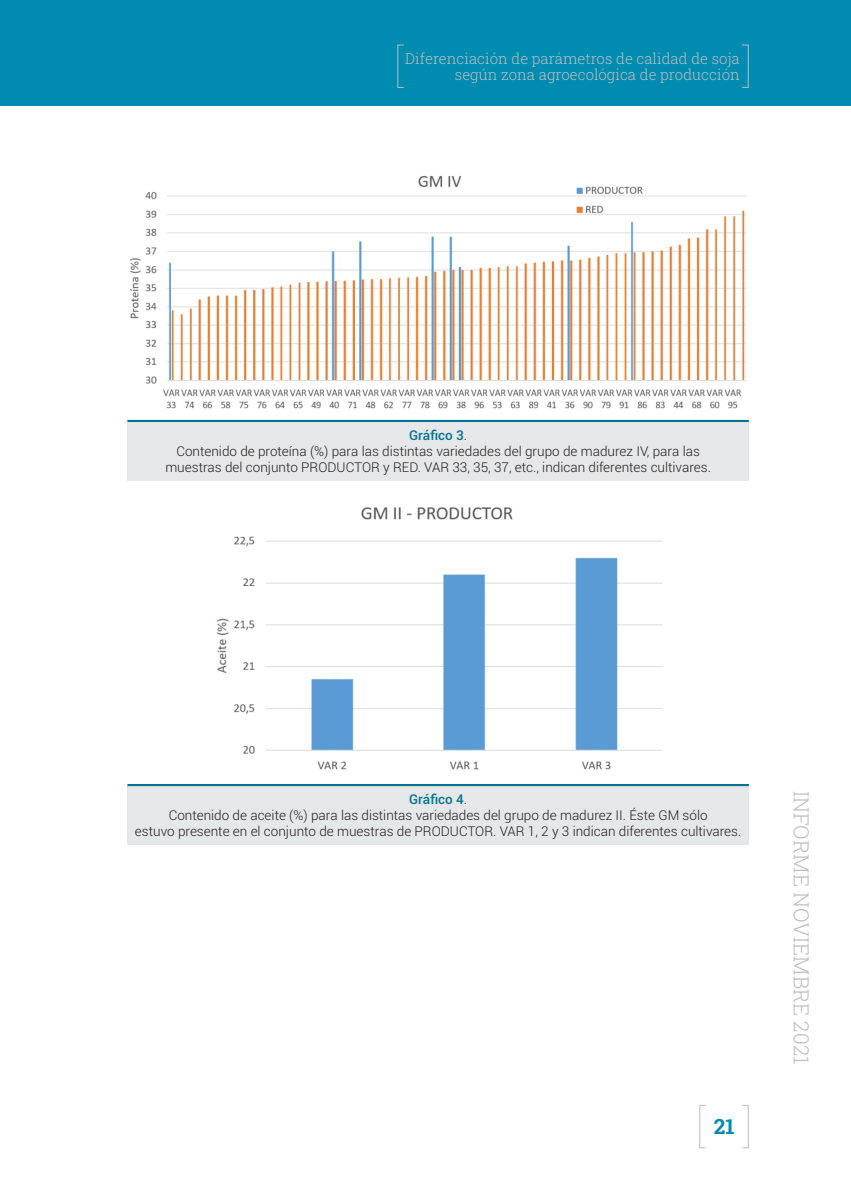
<style>
.page{position:relative;width:851px;height:1191px;background:#fff}
.page>*{position:absolute;margin:0;border:0;box-sizing:border-box;transform-origin:0 0}
.t1{font:300 21px "Roboto Slab";color:#bbbdc0}
.t2{font:21px "Roboto Slab";color:#008bb0}
.t3{font:300 15px/16.2px "Roboto Slab";color:#bbbdc0;text-align:right}
.t4{font:300 13.5px/16.2px "Roboto";color:#231f20;text-align:center}
.s1{color:#007392}
</style>
<div class="page">
<img style="left:130px;top:176px;width:617px;height:233px">
<img style="left:217px;top:507px;width:446px;height:263px">
<div style="left:127px;top:421px;width:621px;height:59px;background:#e6e7e8"></div>
<hr style="left:127px;top:420px;width:621px;height:2px;background:#007392">
<div style="left:127px;top:785px;width:621px;height:59px;background:#e6e7e8"></div>
<hr style="left:127px;top:784px;width:621px;height:2px;background:#007392">
<div style="left:699px;top:1105px;width:7px;height:43px;border:1px solid #bbbdc0"></div>
<div style="left:741px;top:1105px;width:7px;height:43px;border:1px solid #bbbdc0"></div>
<div style="left:0;top:0;width:850px;height:106px;background:#008bb0"></div>
<p class="t3" style="left:405px;top:50px;width:336px">Diferenciación de parámetros de calidad de soja según zona agroecológica de producción</p>
<p class="t4" style="left:165px;top:428px;width:547px"><span class="s1">Gráfico 3</span>.<br>Contenido de proteína (%) para las distintas variedades del grupo de madurez IV, para las muestras del conjunto PRODUCTOR y RED. VAR 33, 35, 37, etc., indican diferentes cultivares.</p>
<p class="t4" style="left:135px;top:792px;width:607px"><span class="s1">Gráfico 4</span>.<br>Contenido de aceite (%) para las distintas variedades del grupo de madurez II. Éste GM sólo<br>estuvo presente en el conjunto de muestras de PRODUCTOR. VAR 1, 2 y 3 indican diferentes cultivares.</p>
<h1 class="t2" style="left:713px;top:1111px;width:22px">21</h1>
<h1 class="t1" style="left:815px;top:791px;width:275px;rotate:90deg">INFORME NOVIEMBRE 2021</h1>
</div>
